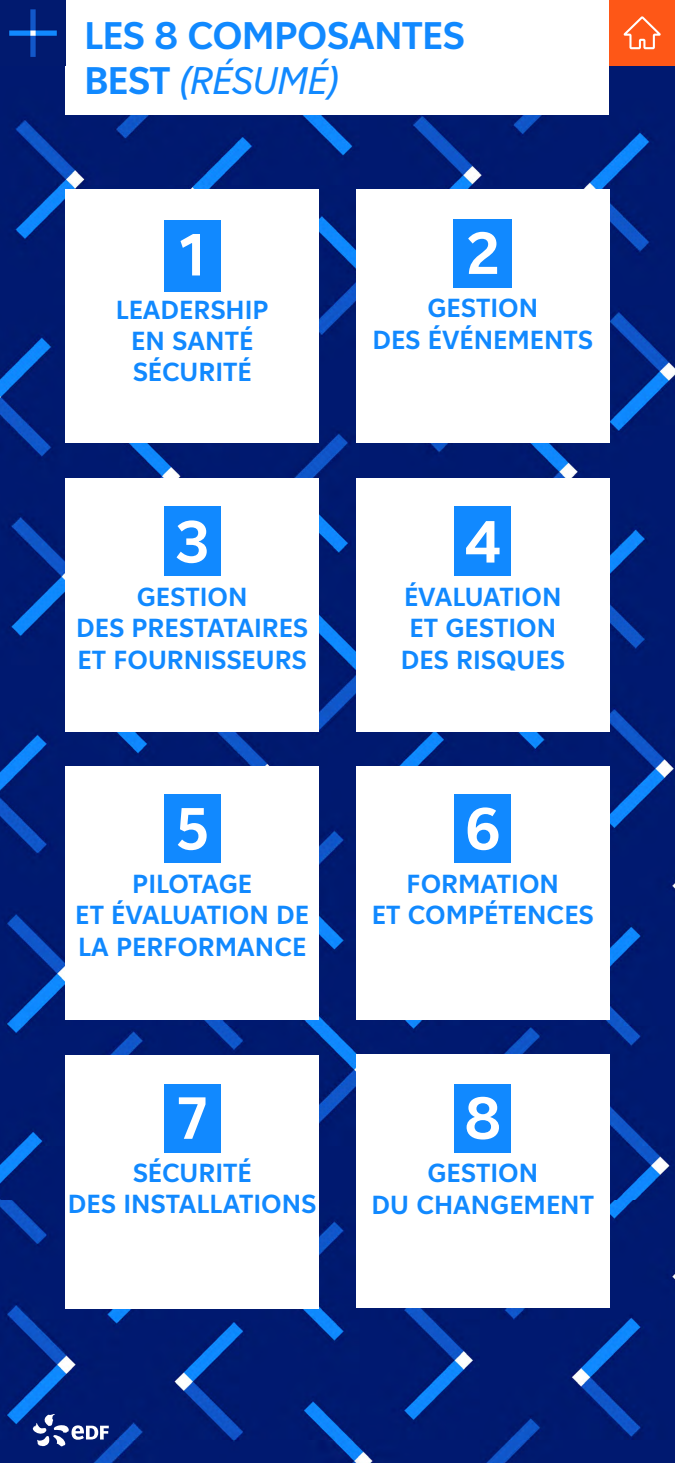
<style>
.page{position:relative;width:675px;height:1463px;background:#fff}
.page>*{position:absolute;margin:0;border:0;box-sizing:border-box;transform-origin:0 0}
.t1{font:700 59.38px "EDF2020";color:#fff}
.t2{font:700 38.44px "EDF2020";letter-spacing:-.02em;color:#1189ff}
.t3{font:italic 38.44px "EDF2020";letter-spacing:-.02em;color:#1189ff}
.t4{font:700 26.12px/31.4px "EDF2020";color:#1189ff;text-align:center}
.s1{font-weight:700;font-style:normal}
</style>
<div class="page">
<img style="left:0;top:66px;width:675px;height:1396px">
<div style="left:66px;top:0;width:543px;height:114px;background:#fff"></div>
<div style="left:66px;top:190px;width:253px;height:253px;background:#fff"></div>
<div style="left:164px;top:220px;width:56px;height:71px;background:#1189ff"></div>
<div style="left:356px;top:190px;width:253px;height:253px;background:#fff"></div>
<div style="left:453px;top:219px;width:59px;height:68px;background:#1189ff"></div>
<div style="left:66px;top:478px;width:253px;height:253px;background:#fff"></div>
<div style="left:164px;top:506px;width:56px;height:70px;background:#1189ff"></div>
<div style="left:356px;top:478px;width:253px;height:253px;background:#fff"></div>
<div style="left:455px;top:506px;width:56px;height:70px;background:#1189ff"></div>
<div style="left:66px;top:766px;width:253px;height:253px;background:#fff"></div>
<div style="left:164px;top:794px;width:56px;height:69px;background:#1189ff"></div>
<div style="left:356px;top:766px;width:253px;height:253px;background:#fff"></div>
<div style="left:455px;top:794px;width:56px;height:69px;background:#1189ff"></div>
<div style="left:66px;top:1055px;width:253px;height:253px;background:#fff"></div>
<div style="left:164px;top:1083px;width:56px;height:69px;background:#1189ff"></div>
<div style="left:356px;top:1054px;width:253px;height:253px;background:#fff"></div>
<div style="left:455px;top:1083px;width:56px;height:69px;background:#1189ff"></div>
<div style="left:609px;top:0;width:66px;height:66px;background:#fe5717"></div>
<svg style="left:623px;top:16px;width:38px;height:33px"></svg>
<img style="left:0;top:0;width:66px;height:66px">
<svg style="left:33px;top:1413px;width:76px;height:33px"></svg>
<p class="t2" style="left:84px;top:8px;width:382px">LES 8 COMPOSANTES</p>
<p class="t3" style="left:84px;top:54px;width:256px"><span class="s1">BEST</span> (RÉSUMÉ)</p>
<p class="t1" style="left:179px;top:213px;width:28px">1</p>
<p class="t4" style="left:116px;top:293px;width:154px">LEADERSHIP</p>
<p class="t4" style="left:131px;top:324px;width:124px">EN SANTÉ</p>
<p class="t4" style="left:133px;top:356px;width:121px">SÉCURITÉ</p>
<p class="t1" style="left:175px;top:499px;width:36px">3</p>
<p class="t4" style="left:76px;top:580px;width:234px">GESTION<br>DES PRESTATAIRES<br>ET FOURNISSEURS</p>
<p class="t1" style="left:175px;top:786px;width:35px">5</p>
<p class="t4" style="left:75px;top:867px;width:235px">PILOTAGE<br>ET ÉVALUATION DE<br>LA PERFORMANCE</p>
<p class="t1" style="left:178px;top:1076px;width:31px">7</p>
<p class="t4" style="left:68px;top:1156px;width:250px">SÉCURITÉ<br>DES INSTALLATIONS</p>
<p class="t1" style="left:466px;top:211px;width:35px">2</p>
<p class="t4" style="left:372px;top:291px;width:222px">GESTION<br>DES ÉVÉNEMENTS</p>
<p class="t1" style="left:464px;top:499px;width:38px">4</p>
<p class="t4" style="left:401px;top:580px;width:166px">ÉVALUATION<br>ET GESTION<br>DES RISQUES</p>
<p class="t1" style="left:464px;top:786px;width:38px">6</p>
<p class="t4" style="left:372px;top:867px;width:224px">FORMATION<br>ET COMPÉTENCES</p>
<p class="t1" style="left:464px;top:1076px;width:39px">8</p>
<p class="t4" style="left:372px;top:1156px;width:224px">GESTION<br>DU CHANGEMENT</p>
</div>
